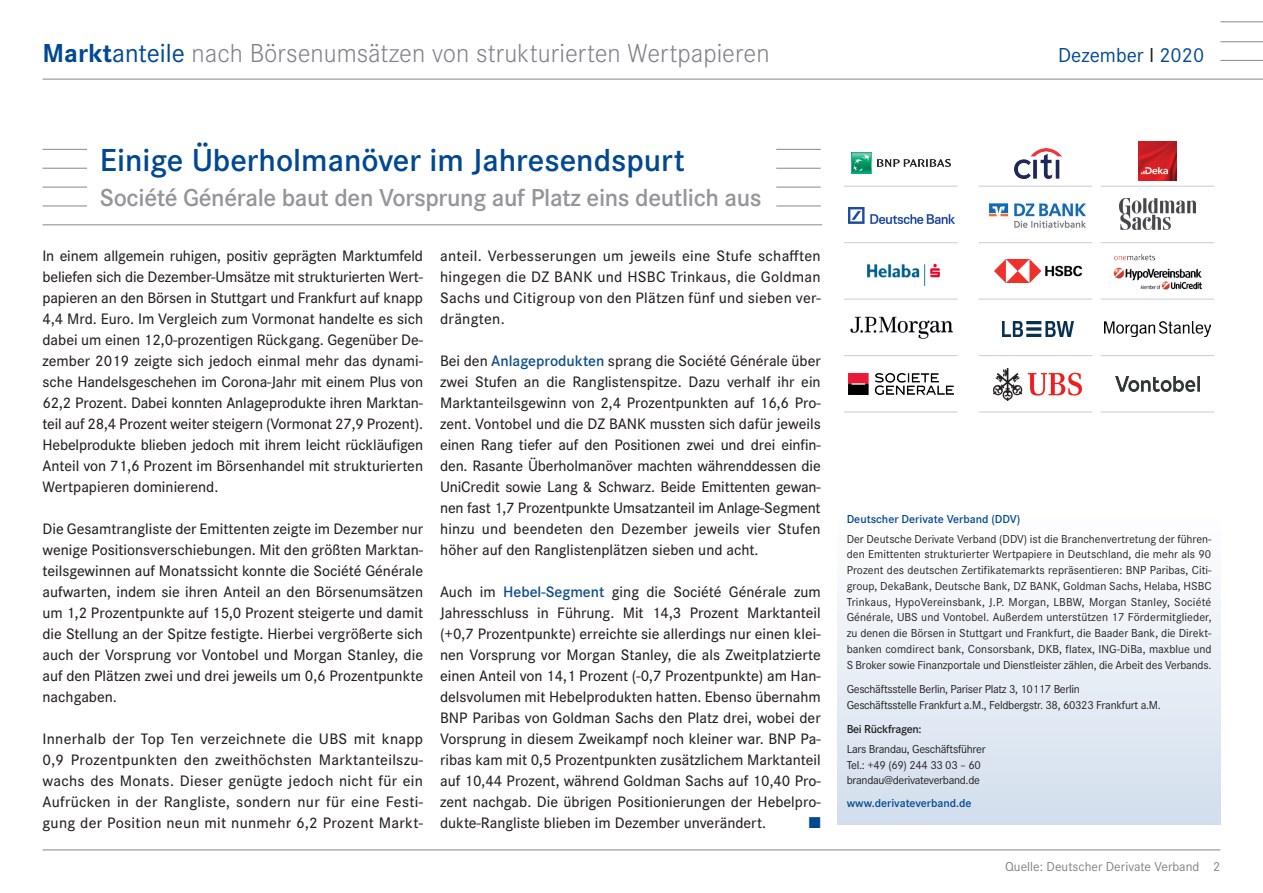
<style>
.page{position:relative;width:1263px;height:893px;background:#fff}
.page>*{position:absolute;margin:0;border:0;box-sizing:border-box;transform-origin:0 0}
.Head_22pt{font:600 33px "Corporate S";color:#014892}
.t1{font:300 27px "Corporate S";color:#808285}
.Subhead{font:600 25.5px "Corporate S";letter-spacing:-.015em;color:#939598}
.t2{font:21px "Corporate S";color:#014892}
.Fließtext{font:500 15.75px/21px "Corporate S";color:#231f20;text-align:justify}
.Fließtext-2{font:15.75px "Zapf Dingbats ITC";color:#014892}
.t3{font:13.5px "Corporate S";color:#808285}
.Copy{font:12px/15.8px "Corporate S";letter-spacing:-.025em;color:#231f20;text-align:justify}
.Copy-2{font:600 12px "Corporate S";color:#014892}
.Copy-3{font:600 12px "Corporate S";letter-spacing:-.025em;color:#231f20}
.s1{font-weight:700;color:#014892}
.s2{font-weight:400;color:#014892}
.s3{color:#231f20}
.s4{font-weight:600;color:#0f4d8f}
</style>
<div class="page">
<hr style="left:1220px;top:60px;width:43px;height:1px;background:#939598">
<hr style="left:1220px;top:21px;width:43px;height:1px;background:#939598">
<hr style="left:1220px;top:41px;width:43px;height:1px;background:#939598">
<hr style="left:43px;top:79px;width:1220px;height:1px;background:#939598">
<hr style="left:43px;top:849px;width:1177px;height:1px;background:#939598">
<hr style="left:43px;top:224px;width:779px;height:1px;background:#939598">
<hr style="left:43px;top:149px;width:44px;height:1px;background:#939598">
<hr style="left:776px;top:149px;width:45px;height:1px;background:#939598">
<hr style="left:43px;top:205px;width:44px;height:2px;background:#939598">
<hr style="left:776px;top:205px;width:45px;height:2px;background:#939598">
<hr style="left:43px;top:187px;width:44px;height:1px;background:#939598">
<hr style="left:776px;top:187px;width:45px;height:1px;background:#939598">
<hr style="left:43px;top:168px;width:44px;height:1px;background:#939598">
<hr style="left:776px;top:168px;width:45px;height:1px;background:#939598">
<div style="left:838px;top:493px;width:382px;height:332px;background:linear-gradient(to bottom,#fff,#d2deed)"></div>
<hr style="left:844px;top:186px;width:113px;height:1px;background:#d1d2d4">
<hr style="left:979px;top:186px;width:113px;height:1px;background:#d1d2d4">
<hr style="left:1101px;top:186px;width:113px;height:1px;background:#d1d2d4">
<hr style="left:844px;top:242px;width:113px;height:1px;background:#d1d2d4">
<hr style="left:979px;top:242px;width:113px;height:1px;background:#d1d2d4">
<hr style="left:1101px;top:242px;width:113px;height:1px;background:#d1d2d4">
<hr style="left:844px;top:299px;width:113px;height:1px;background:#d1d2d4">
<hr style="left:979px;top:299px;width:113px;height:1px;background:#d1d2d4">
<hr style="left:1101px;top:299px;width:113px;height:1px;background:#d1d2d4">
<hr style="left:844px;top:355px;width:113px;height:1px;background:#d1d2d4">
<hr style="left:979px;top:355px;width:113px;height:1px;background:#d1d2d4">
<hr style="left:1101px;top:355px;width:113px;height:1px;background:#d1d2d4">
<hr style="left:844px;top:411px;width:113px;height:2px;background:#d1d2d4">
<hr style="left:979px;top:411px;width:113px;height:2px;background:#d1d2d4">
<hr style="left:1101px;top:411px;width:113px;height:2px;background:#d1d2d4">
<img style="left:989px;top:203px;width:97px;height:25px">
<img style="left:993px;top:368px;width:89px;height:32px">
<img style="left:848px;top:374px;width:105px;height:20px">
<img style="left:1002px;top:321px;width:71px;height:15px">
<img style="left:852px;top:153px;width:98px;height:20px">
<img style="left:1113px;top:254px;width:88px;height:35px">
<img style="left:867px;top:263px;width:73px;height:23px">
<img style="left:1014px;top:148px;width:47px;height:30px">
<img style="left:1115px;top:377px;width:85px;height:14px">
<img style="left:1138px;top:142px;width:39px;height:38px">
<img style="left:848px;top:207px;width:106px;height:17px">
<img style="left:1120px;top:198px;width:75px;height:31px">
<img style="left:994px;top:259px;width:87px;height:24px">
<img style="left:1105px;top:321px;width:105px;height:16px">
<img style="left:850px;top:316px;width:103px;height:23px">
<h2 class="t1" style="left:43px;top:36px;width:729px"><span class="s1">Markt</span><span class="s2">anteile</span> nach Börsenumsätzen von strukturierten Wertpapieren</h2>
<h3 class="t2" style="left:1058px;top:41px;width:148px">Dezember <span class="s3">I</span> 2020</h3>
<p class="Head_22pt" style="left:100px;top:138px;width:586px">Einige Überholmanöver im Jahresendspurt</p>
<p class="Subhead" style="left:100px;top:180px;width:663px">Société Générale baut den Vorsprung auf Platz eins deutlich aus</p>
<p class="Fließtext" style="left:43px;top:245px;width:382px">In einem allgemein ruhigen, positiv geprägten Marktumfeld beliefen sich die Dezember-Umsätze mit strukturierten Wert&shy;papieren an den Börsen in Stuttgart und Frankfurt auf knapp 4,4 Mrd. Euro. Im Vergleich zum Vormonat handelte es sich dabei um einen 12,0-prozentigen Rückgang. Gegenüber De&shy;zember 2019 zeigte sich jedoch einmal mehr das dynami&shy;sche Handelsgeschehen im Corona-Jahr mit einem Plus von 62,2 Prozent. Dabei konnten Anlageprodukte ihren Marktan&shy;teil auf 28,4 Prozent weiter steigern (Vormonat 27,9 Prozent).<br>Hebelprodukte blieben jedoch mit ihrem leicht rückläufigen Anteil von 71,6 Prozent im Börsenhandel mit strukturierten Wertpapieren dominierend.</p>
<p class="Fließtext" style="left:43px;top:518px;width:382px">Die Gesamtrangliste der Emittenten zeigte im Dezember nur wenige Positionsverschiebungen. Mit den größten Marktan&shy;teilsgewinnen auf Monatssicht konnte die Société Générale aufwarten, indem sie ihren Anteil an den Börsenumsätzen um 1,2 Prozentpunkte auf 15,0 Prozent steigerte und damit die Stellung an der Spitze festigte. Hierbei vergrößerte sich auch der Vorsprung vor Vontobel und Morgan Stanley, die auf den Plätzen zwei und drei jeweils um 0,6 Prozentpunkte nachgaben.</p>
<p class="Fließtext" style="left:43px;top:728px;width:382px">Innerhalb der Top Ten verzeichnete die UBS mit knapp 0,9 Prozentpunkten den zweithöchsten Marktanteilszu&shy;wachs des Monats. Dieser genügte jedoch nicht für ein Aufrücken in der Rangliste, sondern nur für eine Festi&shy;gung der Position neun mit nunmehr 6,2 Prozent Markt-</p>
<p class="Fließtext" style="left:440px;top:245px;width:382px">anteil. Verbesserungen um jeweils eine Stufe schafften hingegen die DZ BANK und HSBC Trinkaus, die Goldman Sachs und Citigroup von den Plätzen fünf und sieben ver&shy;drängten.</p>
<p class="Fließtext" style="left:440px;top:350px;width:382px">Bei den <span class="s4">Anlageprodukten</span> sprang die Société Générale über zwei Stufen an die Ranglistenspitze. Dazu verhalf ihr ein Marktanteilsgewinn von 2,4 Prozentpunkten auf 16,6 Pro&shy;zent. Vontobel und die DZ BANK mussten sich dafür jeweils einen Rang tiefer auf den Positionen zwei und drei einfin&shy;den. Rasante Überholmanöver machten währenddessen die UniCredit sowie Lang &amp; Schwarz. Beide Emittenten gewan&shy;nen fast 1,7 Prozentpunkte Umsatzanteil im Anlage-Segment hinzu und beendeten den Dezember jeweils vier Stufen höher auf den Ranglistenplätzen sieben und acht.</p>
<p class="Fließtext" style="left:440px;top:581px;width:382px">Auch im <span class="s4">Hebel-Segment</span> ging die Société Générale zum Jahresschluss in Führung. Mit 14,3 Prozent Marktanteil (+0,7 Prozentpunkte) erreichte sie allerdings nur einen klei&shy;nen Vorsprung vor Morgan Stanley, die als Zweitplatzierte einen Anteil von 14,1 Prozent (-0,7 Prozentpunkte) am Han&shy;delsvolumen mit Hebelprodukten hatten. Ebenso übernahm BNP Paribas von Goldman Sachs den Platz drei, wobei der Vorsprung in diesem Zweikampf noch kleiner war. BNP Pa&shy;ribas kam mit 0,5 Prozentpunkten zusätzlichem Marktanteil auf 10,44 Prozent, während Goldman Sachs auf 10,40 Pro&shy;zent nachgab. Die übrigen Positionierungen der Hebelpro&shy;dukte-Rangliste blieben im Dezember unverändert.</p>
<p class="Fließtext-2" style="left:809px;top:815px;width:12px">■</p>
<p class="Copy-2" style="left:847px;top:510px;width:175px">Deutscher Derivate Verband (DDV)</p>
<p class="Copy" style="left:847px;top:530px;width:366px">Der Deutsche Derivate Verband (DDV) ist die Branchenvertretung der führen&shy;den Emittenten strukturierter Wertpapiere in Deutschland, die mehr als 90<br>Prozent des deutschen Zertifikatemarkts repräsentieren: BNP Paribas, Citi&shy;group, DekaBank, Deutsche Bank, DZ BANK, Goldman Sachs, Helaba, HSBC Trinkaus, HypoVereinsbank, J.P. Morgan, LBBW, Morgan Stanley, Société Générale, UBS und Vontobel. Außerdem unterstützen 17 Fördermitglieder, zu denen die Börsen in Stuttgart und Frankfurt, die Baader Bank, die Direkt&shy;banken comdirect bank, Consorsbank, DKB, flatex, ING-DiBa, maxblue und S Broker sowie Finanzportale und Dienstleister zählen, die Arbeit des Verbands.</p>
<p class="Copy" style="left:847px;top:681px;width:316px">Geschäftsstelle Berlin, Pariser Platz 3, 10117 Berlin<br>Geschäftsstelle Frankfurt a.M., Feldbergstr. 38, 60323 Frankfurt a.M.</p>
<p class="Copy-3" style="left:847px;top:721px;width:76px">Bei Rückfragen:</p>
<p class="Copy" style="left:847px;top:741px;width:140px">Lars Brandau, Geschäftsführer</p>
<p class="Copy" style="left:847px;top:756px;width:136px">Tel.: +49 (69) 244 33 03 – 60</p>
<p class="Copy" style="left:847px;top:772px;width:135px">brandau@derivateverband.de</p>
<p class="Copy-2" style="left:847px;top:794px;width:126px">www.derivateverband.de</p>
<p class="t3" style="left:1005px;top:858px;width:217px">Quelle: Deutscher Derivate Verband 2</p>
</div>
